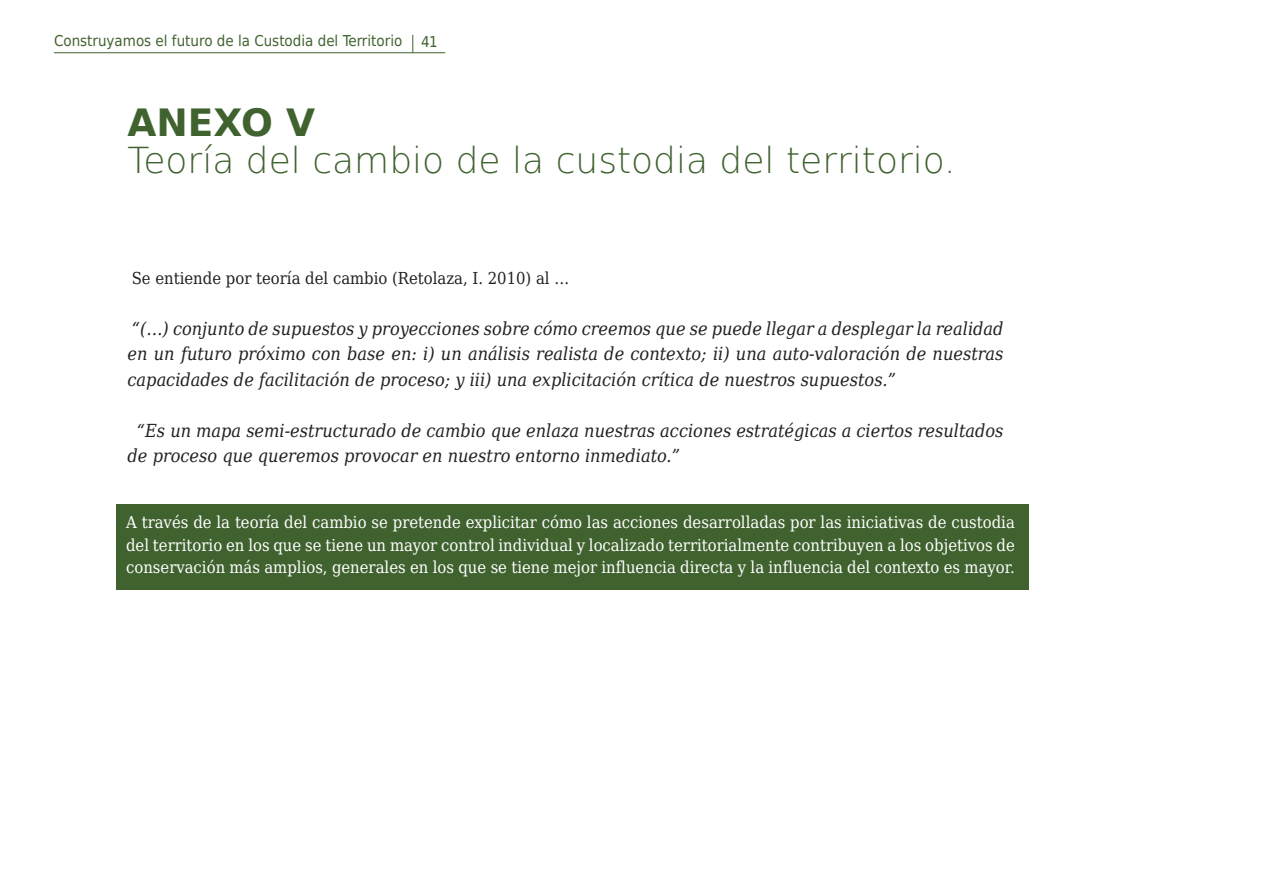
<style>
.page{position:relative;width:1263px;height:893px;background:#fff}
.page>*{position:absolute;margin:0;border:0;box-sizing:border-box;transform-origin:0 0}
.Titulo_1{font:700 37.5px "DejaVu Sans";color:#40622f}
.Titulo_1-2{font:200 36px "DejaVu Sans";color:#40622f}
.Texto{font:italic 18px/25.5px "DejaVu Serif Condensed";color:#231f20;text-align:justify}
.Texto-2{font:16.5px/22.5px "DejaVu Serif Condensed";color:#fff;text-align:justify}
.Texto-3{font:16.5px "DejaVu Serif Condensed";color:#231f20}
.t1{font:15px "DejaVu Sans Condensed";color:#40622f}
</style>
<div class="page">
<hr style="left:54px;top:52px;width:391px;height:1px;background:#40622f">
<svg style="left:413px;top:35px;width:1px;height:18px"></svg>
<div style="left:116px;top:504px;width:913px;height:86px;background:#40622f"></div>
<p class="t1" style="left:54px;top:28px;width:350px">Construyamos el futuro de la Custodia del Territorio</p>
<p class="t1" style="left:421px;top:29px;width:18px">41</p>
<p class="Titulo_1" style="left:128px;top:92px;width:189px">ANEXO V</p>
<p class="Titulo_1-2" style="left:128px;top:134px;width:829px">Teoría del cambio de la custodia del territorio.</p>
<p class="Texto-3" style="left:132px;top:265px;width:439px">Se entiende por teoría del cambio (Retolaza, I. 2010) al …</p>
<p class="Texto" style="left:128px;top:315px;width:877px">“(…) conjunto de supuestos y proyecciones sobre cómo creemos que se puede llegar a desplegar la realidad en un futuro próximo con base en: i) un análisis realista de contexto; ii) una auto-valoración de nuestras capacidades de facilitación de proceso; y iii) una explicitación crítica de nuestros supuestos.”</p>
<p class="Texto" style="left:128px;top:417px;width:877px;text-indent:9px">“Es un mapa semi-estructurado de cambio que enlaza nuestras acciones estratégicas a ciertos resultados de proceso que queremos provocar en nuestro entorno inmediato.”</p>
<p class="Texto-2" style="left:126px;top:511px;width:890px">A través de la teoría del cambio se pretende explicitar cómo las acciones desarrolladas por las iniciativas de custodia del territorio en los que se tiene un mayor control individual y localizado territorialmente contribuyen a los objetivos de conservación más amplios, generales en los que se tiene mejor influencia directa y la influencia del contexto es mayor.</p>
</div>
